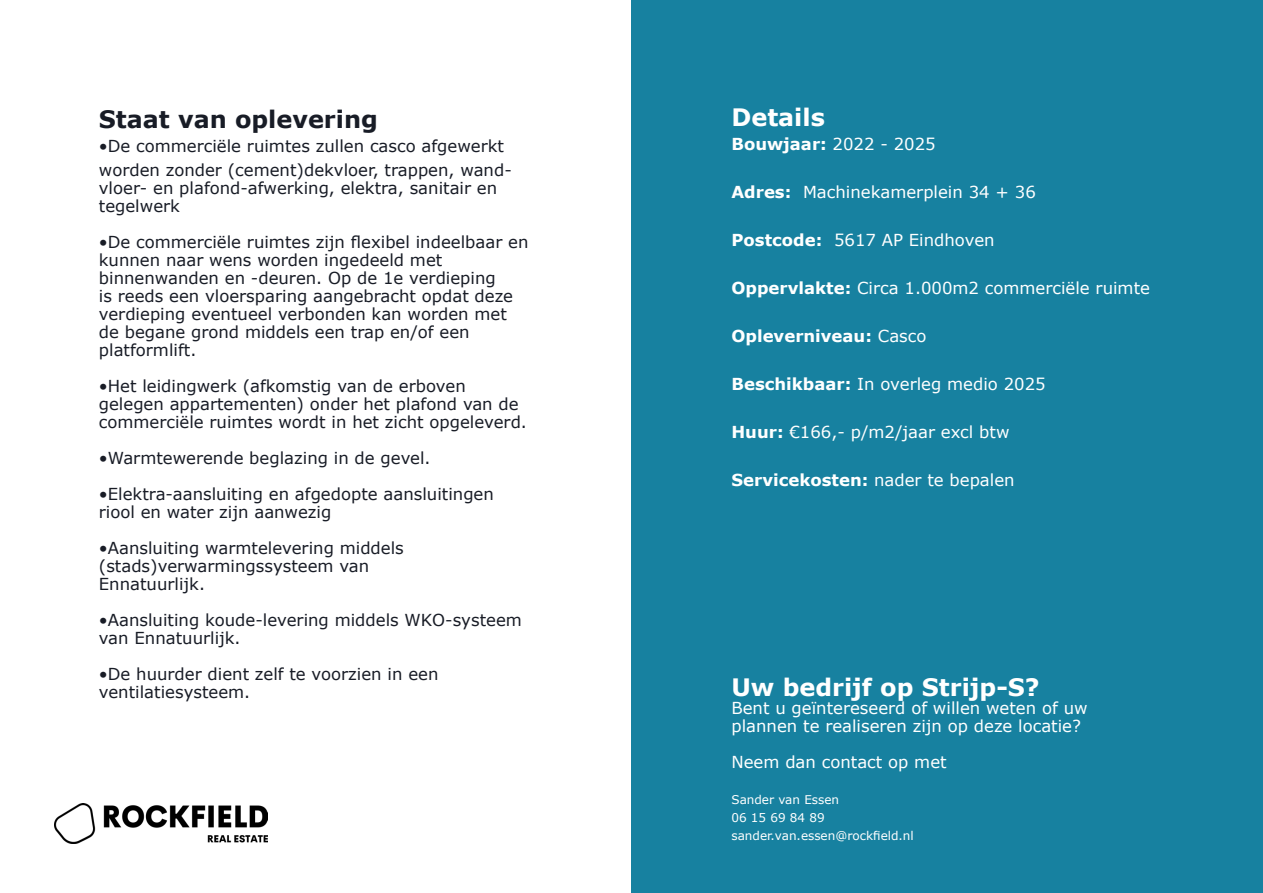
<style>
.page{position:relative;width:1263px;height:893px;background:#fff}
.page>*{position:absolute;margin:0;border:0;box-sizing:border-box;transform-origin:0 0}
.t1{font:700 24px "Verdana";color:#fff}
.t2{font:700 24px "Verdana";color:#181c26}
.t3{font:16.5px/18px "Verdana";color:#181c26}
.t4{font:16.5px "Verdana";color:#fff}
.t5{font:700 16.5px "Verdana";color:#fff}
.t6{font:12px "Verdana";color:#fff}
.s1{font-weight:400}
.s2{font-weight:700}
</style>
<div class="page">
<div style="left:631px;top:0;width:632px;height:893px;background:#1781a0"></div>
<img style="left:54px;top:804px;width:213px;height:39px">
<p class="t2" style="left:99px;top:102px;width:281px">Staat van oplevering</p>
<p class="t3" style="left:99px;top:137px;width:407px">•De commerciële ruimtes zullen casco afgewerkt</p>
<p class="t3" style="left:99px;top:161px;width:414px">worden zonder (cement)dekvloer, trappen, wand-</p>
<p class="t3" style="left:99px;top:179px;width:400px">vloer- en plafond-afwerking, elektra, sanitair en tegelwerk</p>
<p class="t3" style="left:99px;top:233px;width:431px">•De commerciële ruimtes zijn flexibel indeelbaar en kunnen naar wens worden ingedeeld met</p>
<p class="t3" style="left:99px;top:269px;width:416px">binnenwanden en -deuren. Op de 1e verdieping<br>is reeds een vloersparing aangebracht opdat deze verdieping eventueel verbonden kan worden met de begane grond middels een trap en/of een</p>
<p class="t3" style="left:99px;top:341px;width:99px">platformlift.</p>
<p class="t3" style="left:99px;top:377px;width:368px">•Het leidingwerk (afkomstig van de erboven</p>
<p class="t3" style="left:99px;top:395px;width:430px">gelegen appartementen) onder het plafond van de commerciële ruimtes wordt in het zicht opgeleverd.</p>
<p class="t3" style="left:99px;top:449px;width:333px">•Warmtewerende beglazing in de gevel.</p>
<p class="t3" style="left:99px;top:485px;width:396px">•Elektra-aansluiting en afgedopte aansluitingen riool en water zijn aanwezig</p>
<p class="t3" style="left:99px;top:539px;width:306px">•Aansluiting warmtelevering middels</p>
<p class="t3" style="left:99px;top:557px;width:272px">(stads)verwarmingssysteem van</p>
<p class="t3" style="left:99px;top:575px;width:108px">Ennatuurlijk.</p>
<p class="t3" style="left:99px;top:611px;width:424px">•Aansluiting koude-levering middels WKO-systeem van Ennatuurlijk.</p>
<p class="t3" style="left:99px;top:665px;width:341px">•De huurder dient zelf te voorzien in een</p>
<p class="t3" style="left:99px;top:683px;width:153px">ventilatiesysteem.</p>
<p class="t1" style="left:731px;top:100px;width:95px">Details</p>
<p class="t5" style="left:731px;top:132px;width:206px">Bouwjaar: <span class="s1">2022 - 2025</span></p>
<p class="t4" style="left:731px;top:180px;width:306px"><span class="s2">Adres:</span> Machinekamerplein 34 + 36</p>
<p class="t4" style="left:731px;top:228px;width:265px"><span class="s2">Postcode:</span> 5617 AP Eindhoven</p>
<p class="t4" style="left:731px;top:276px;width:420px"><span class="s2">Oppervlakte:</span> Circa 1.000m2 commerciële ruimte</p>
<p class="t5" style="left:731px;top:324px;width:196px">Opleverniveau: <span class="s1">Casco</span></p>
<p class="t4" style="left:731px;top:372px;width:316px"><span class="s2">Beschikbaar:</span> In overleg medio 2025</p>
<p class="t4" style="left:731px;top:420px;width:280px"><span class="s2">Huur:</span> €166,- p/m2/jaar excl btw</p>
<p class="t5" style="left:731px;top:468px;width:285px">Servicekosten: <span class="s1">nader te bepalen</span></p>
<p class="t1" style="left:731px;top:670px;width:310px">Uw bedrijf op Strijp-S?</p>
<p class="t4" style="left:731px;top:696px;width:358px">Bent u geïntereseerd of willen weten of uw</p>
<p class="t4" style="left:731px;top:714px;width:351px">plannen te realiseren zijn op deze locatie?</p>
<p class="t4" style="left:731px;top:750px;width:217px">Neem dan contact op met</p>
<p class="t6" style="left:731px;top:791px;width:109px">Sander van Essen</p>
<p class="t6" style="left:731px;top:809px;width:95px">06 15 69 84 89</p>
<p class="t6" style="left:731px;top:827px;width:184px">sander.van.essen@rockfield.nl</p>
</div>
